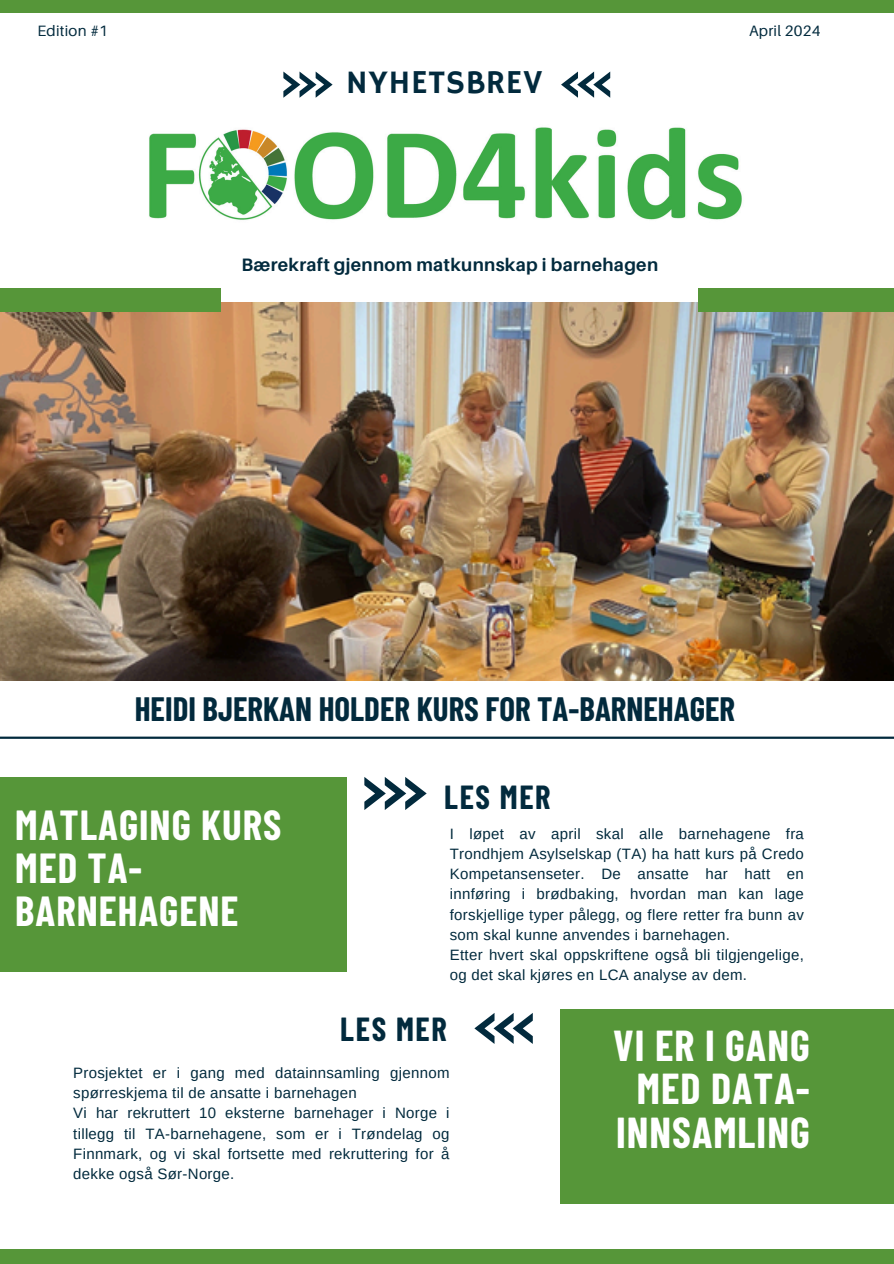
<style>
.page{position:relative;width:894px;height:1264px;background:#fff}
.page>*{position:absolute;margin:0;border:0;box-sizing:border-box;transform-origin:0 0}
.t1{font:700 42.3px/43.8px "Barlow Condensed";letter-spacing:.025em;color:#fff;text-align:center}
.t2{font:700 41.1px/42.8px "Barlow Condensed";letter-spacing:.025em;color:#fff}
.t3{font:33.3px "Hammersmith One";letter-spacing:.02em;color:#022a3d}
.t4{font:700 33px "Barlow Condensed";color:#022a3d}
.t5{font:700 32.55px "Barlow Condensed";letter-spacing:.05em;color:#022a3d}
.t6{font:700 18px "Aileron";letter-spacing:.015em;color:#022a3d}
.t7{font:15px/20.2px "Arimo";letter-spacing:.02em;color:#022a3d;text-align:justify}
.t8{font:15px "Aileron";letter-spacing:.015em;color:#022a3d}
</style>
<div class="page">
<div style="left:0;top:776px;width:347px;height:195px;background:#569639"></div>
<img style="left:0;top:302px;width:893px;height:378px">
<div style="left:0;top:288px;width:220px;height:23px;background:#569639"></div>
<div style="left:698px;top:288px;width:195px;height:23px;background:#569639"></div>
<div style="left:560px;top:1009px;width:333px;height:194px;background:#569639"></div>
<svg style="left:364px;top:777px;width:62px;height:33px"></svg>
<svg style="left:474px;top:1013px;width:58px;height:30px"></svg>
<svg style="left:283px;top:72px;width:49px;height:25px"></svg>
<svg style="left:561px;top:72px;width:49px;height:25px"></svg>
<div style="left:0;top:0;width:893px;height:12px;background:#569639"></div>
<div style="left:0;top:1249px;width:893px;height:14px;background:#569639"></div>
<hr style="left:0;top:736px;width:893px;height:2px;background:#022a3d">
<img style="left:149px;top:127px;width:593px;height:93px">
<p class="t8" style="left:37px;top:21px;width:72px">Edition #1</p>
<h2 class="t8" style="left:749px;top:21px;width:73px">April 2024</h2>
<p class="t3" style="left:345px;top:63px;width:198px">NYHETSBREV</p>
<p class="t6" style="left:241px;top:253px;width:418px">Bærekraft gjennom matkunnskap i barnehagen</p>
<p class="t4" style="left:135px;top:687px;width:601px">HEIDI BJERKAN HOLDER KURS FOR TA-BARNEHAGER</p>
<p class="t5" style="left:444px;top:776px;width:108px">LES MER</p>
<p class="t7" style="left:449px;top:823px;width:355px">I løpet av april skal alle barnehagene fra Trondhjem Asylselskap (TA) ha hatt kurs på Credo Kompetansenseter. De ansatte har hatt en innføring i brødbaking, hvordan man kan lage forskjellige typer pålegg, og flere retter fra bunn av som skal kunne anvendes i barnehagen.</p>
<p class="t7" style="left:449px;top:944px;width:355px">Etter hvert skal oppskriftene også bli tilgjengelige, og det skal kjøres en LCA analyse av dem.</p>
<h4 class="t5" style="left:340px;top:1008px;width:108px">LES MER</h4>
<h2 class="t2" style="left:15px;top:802px;width:267px">MATLAGING KURS<br>MED TA-<br>BARNEHAGENE</h2>
<h1 class="t1" style="left:613px;top:1021px;width:198px">VI ER I GANG<br>MED DATA-<br>INNSAMLING</h1>
<p class="t7" style="left:73px;top:1062px;width:377px">Prosjektet er i gang med datainnsamling gjennom spørreskjema til de ansatte i barnehagen</p>
<h2 class="t7" style="left:73px;top:1102px;width:377px">Vi har rekruttert 10 eksterne barnehager i Norge i tillegg til TA-barnehagene, som er i Trøndelag og Finnmark, og vi skal fortsette med rekruttering for å dekke også Sør-Norge.</h2>
</div>
